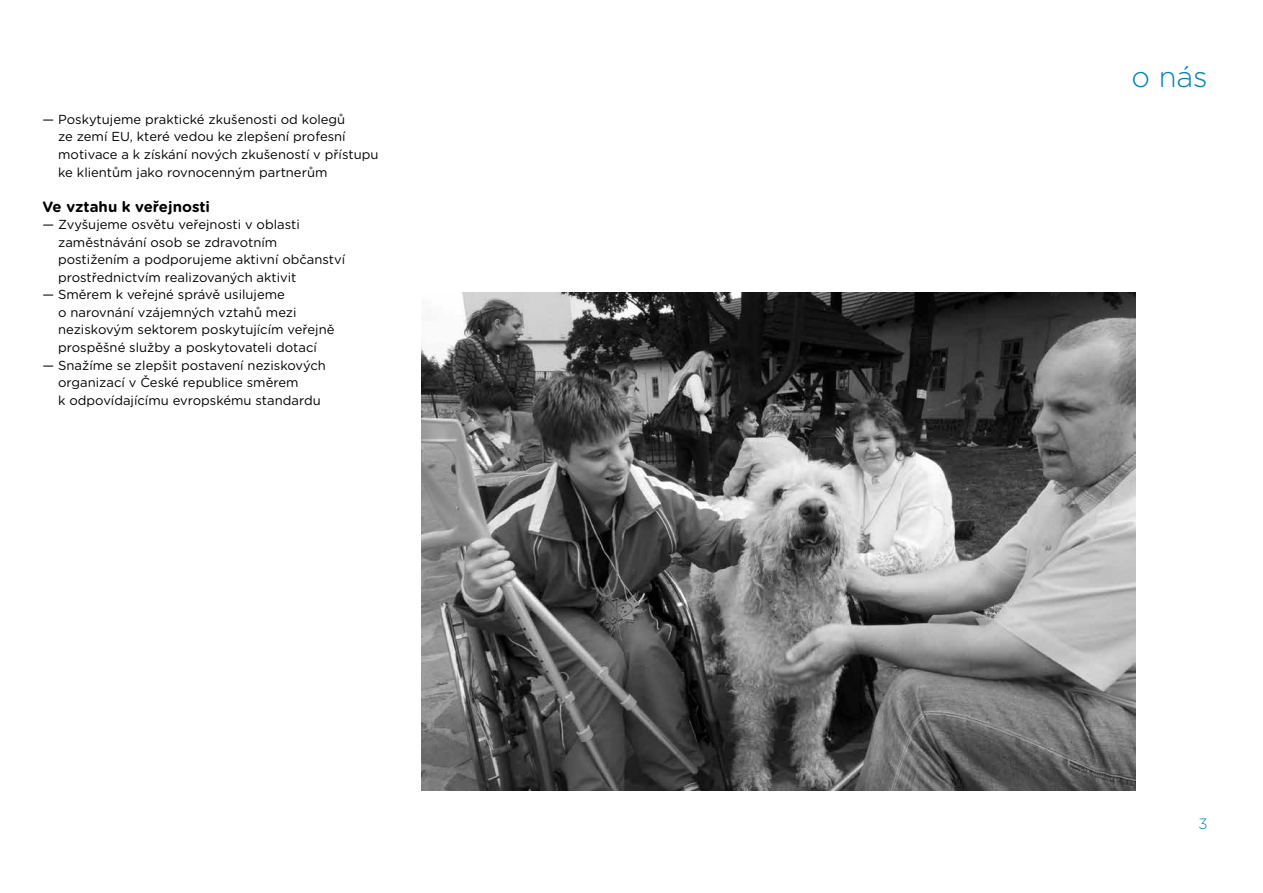
<style>
.page{position:relative;width:1263px;height:893px;background:#fff}
.page>*{position:absolute;margin:0;border:0;box-sizing:border-box;transform-origin:0 0}
.t1{font:300 29.1px "Gotham Rounded";color:#0084b6}
.t2{font:700 15px "Gotham Rounded";color:#000}
.t3{font:300 15px "Gotham Rounded";color:#0084b6}
.t4{font:13.05px/17.5px "Gotham Rounded";color:#000}
</style>
<div class="page">
<img style="left:421px;top:293px;width:714px;height:498px">
<p class="t4" style="left:58px;top:110px;width:322px;text-indent:-16px">— Poskytujeme praktické zkušenosti od kolegů<br>ze zemí EU, které vedou ke zlepšení profesní motivace a k získání nových zkušeností v přístupu ke klientům jako rovnocenným partnerům</p>
<p class="t2" style="left:43px;top:195px;width:169px">Ve vztahu k veřejnosti</p>
<p class="t4" style="left:58px;top:215px;width:289px;text-indent:-16px">— Zvyšujeme osvětu veřejnosti v oblasti zaměstnávání osob se zdravotním postižením a podporujeme aktivní občanství prostřednictvím realizovaných aktivit</p>
<p class="t4" style="left:58px;top:285px;width:278px;text-indent:-16px">— Směrem k veřejné správě usilujeme<br>o narovnání vzájemných vztahů mezi neziskovým sektorem poskytujícím veřejně prospěšné služby a poskytovateli dotací</p>
<p class="t4" style="left:58px;top:356px;width:269px;text-indent:-16px">— Snažíme se zlepšit postavení neziskových organizací v České republice směrem<br>k odpovídajícímu evropskému standardu</p>
<h1 class="t1" style="left:1131px;top:57px;width:78px">o nás</h1>
<p class="t3" style="left:1198px;top:814px;width:11px">3</p>
</div>
